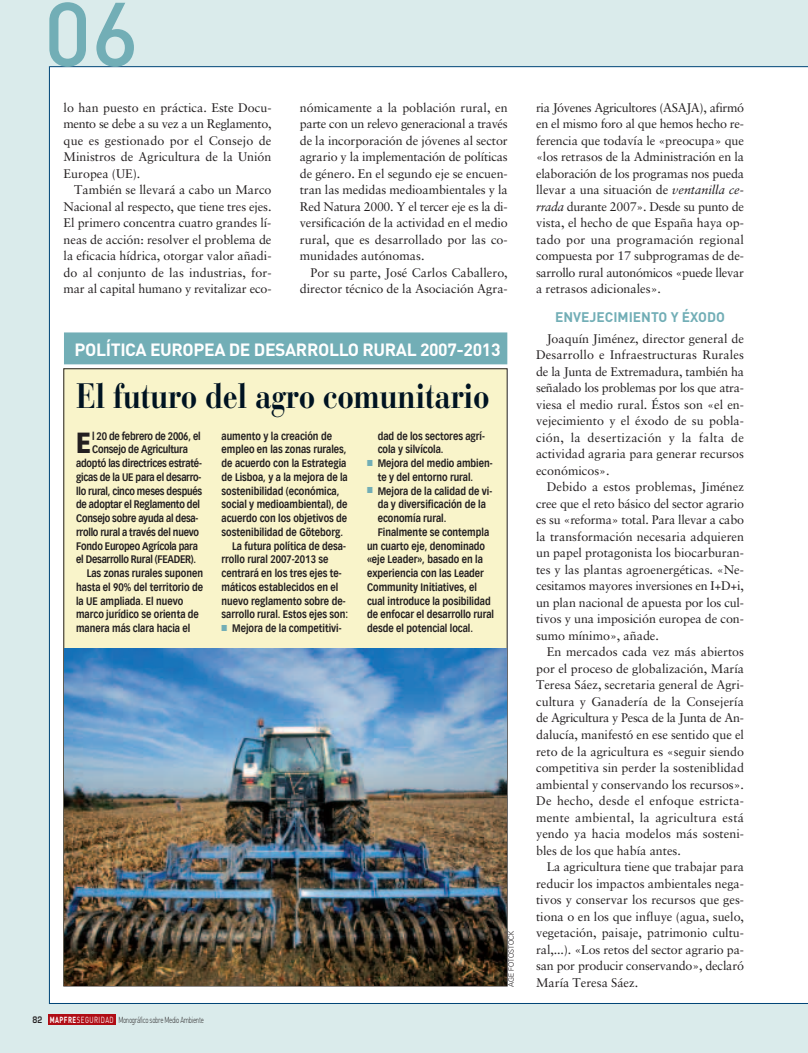
<style>
.page{position:relative;width:808px;height:1053px;background:#fff}
.page>*{position:absolute;margin:0;border:0;box-sizing:border-box;transform-origin:0 0}
.t1{font:500 89.12px "DIN";color:#72aeb6}
.t2{font:700 35px "Bauer Bodoni";letter-spacing:-.01em;color:#001322;scale:.85 1}
.t3{font:900 28.25px "Vectora LH";color:#231f20;scale:.85 1}
.t4{font:700 17.5px "DIN";letter-spacing:-.02em;color:#fff}
.t5{font:700 13.75px "DIN";color:#72aeb6}
.t6{font:12.5px/16.5px "Sabon";color:#231f20;text-align:justify}
.t7{font:700 10.62px "Vectora LH";color:#231f20;scale:.85 1}
.t8{font:700 10.62px "Vectora LH";letter-spacing:-.025em;color:#231f20;scale:.85 1}
.t9{font:300 8.75px "DIN";letter-spacing:-.05em;color:#231f20;scale:.7 1}
.t10{font:300 7.5px "Vectora LH";color:#231f20}
.s1{font-family:"Eurostile";font-weight:600}
.s2{font-weight:700;color:#fff}
.s3{font-weight:400;color:#fff}
.s4{font-style:italic}
</style>
<div class="page">
<div style="left:0;top:1003px;width:808px;height:49px;background:#daebeb"></div>
<div style="left:0;top:0;width:808px;height:66px;background:#daebeb"></div>
<hr style="left:49px;top:66px;width:759px;height:1px;background:#004577">
<div style="left:0;top:65px;width:49px;height:987px;background:#daebeb"></div>
<hr style="left:50px;top:1002px;width:758px;height:1px;background:#004577">
<hr style="left:49px;top:66px;width:1px;height:937px;background:#004577">
<div style="left:48px;top:1014px;width:67px;height:10px;background:#b00d15"></div>
<div style="left:64px;top:369px;width:443px;height:616px;background:#f9f4ca"></div>
<div style="left:64px;top:332px;width:443px;height:32px;background:#72aeb6"></div>
<img style="left:64px;top:648px;width:443px;height:337px">
<h1 class="t1" style="left:44px;top:3px;width:97px">06</h1>
<p class="t6" style="left:64px;top:100px;width:209px">lo han puesto en práctica. Este Docu&shy;mento se debe a su vez a un Reglamento, que es gestionado por el Consejo de Ministros de Agricultura de la Unión Europea (UE).</p>
<p class="t6" style="left:64px;top:182px;width:209px;text-indent:11px">También se llevará a cabo un Marco Nacional al respecto, que tiene tres ejes.<br>El primero concentra cuatro grandes lí&shy;neas de acción: resolver el problema de la eficacia hídrica, otorgar valor añadi&shy;do al conjunto de las industrias, for&shy;mar al capital humano y revitalizar eco-</p>
<p class="t6" style="left:300px;top:100px;width:209px">nómicamente a la población rural, en parte con un relevo generacional a través de la incorporación de jóvenes al sector agrario y la implementación de políticas de género. En el segundo eje se encuen&shy;tran las medidas medioambientales y la Red Natura 2000. Y el tercer eje es la di&shy;versificación de la actividad en el medio rural, que es desarrollado por las co&shy;munidades autónomas.</p>
<p class="t6" style="left:300px;top:265px;width:209px;text-align:right">Por su parte, José Carlos Caballero, director técnico de la Asociación Agra-</p>
<h3 class="t4" style="left:75px;top:343px;width:427px">POLÍTICA EUROPEA DE DESARROLLO RURAL 2007-2013</h3>
<h2 class="t2" style="left:76px;top:382px;width:488px">El futuro del agro comunitario</h2>
<h3 class="t3" style="left:76px;top:432px;width:19px">E</h3>
<p class="t8" style="left:92px;top:431px;width:129px">l 20 de febrero de 2006, el</p>
<p class="t8" style="left:92px;top:445px;width:114px">Consejo de Agricultura</p>
<p class="t8" style="left:76px;top:459px;width:149px">adoptó las directrices estraté-</p>
<p class="t8" style="left:76px;top:473px;width:149px">gicas de la UE para el desarro-</p>
<p class="t8" style="left:76px;top:486px;width:150px">llo rural, cinco meses después</p>
<p class="t8" style="left:76px;top:500px;width:147px">de adoptar el Reglamento del</p>
<p class="t8" style="left:76px;top:514px;width:145px">Consejo sobre ayuda al desa-</p>
<p class="t8" style="left:76px;top:528px;width:146px">rrollo rural a través del nuevo</p>
<p class="t8" style="left:76px;top:541px;width:145px">Fondo Europeo Agrícola para</p>
<p class="t8" style="left:76px;top:555px;width:143px">el Desarrollo Rural (FEADER).</p>
<p class="t7" style="left:87px;top:569px;width:138px">Las zonas rurales suponen</p>
<p class="t7" style="left:76px;top:583px;width:151px">hasta el 90% del territorio de</p>
<p class="t7" style="left:76px;top:596px;width:128px">la UE ampliada. El nuevo</p>
<p class="t7" style="left:76px;top:610px;width:146px">marco jurídico se orienta de</p>
<p class="t7" style="left:76px;top:624px;width:136px">manera más clara hacia el</p>
<p class="t7" style="left:222px;top:431px;width:131px">aumento y la creación de</p>
<p class="t7" style="left:222px;top:445px;width:149px">empleo en las zonas rurales,</p>
<p class="t7" style="left:222px;top:459px;width:148px">de acuerdo con la Estrategia</p>
<p class="t7" style="left:222px;top:473px;width:150px">de Lisboa, y a la mejora de la</p>
<p class="t7" style="left:222px;top:486px;width:140px">sostenibilidad (económica,</p>
<p class="t7" style="left:222px;top:500px;width:150px">social y medioambiental), de</p>
<p class="t7" style="left:222px;top:514px;width:149px">acuerdo con los objetivos de</p>
<p class="t7" style="left:222px;top:528px;width:145px">sostenibilidad de Göteborg.</p>
<p class="t7" style="left:232px;top:541px;width:135px">La futura política de desa-</p>
<p class="t7" style="left:222px;top:555px;width:127px">rrollo rural 2007-2013 se</p>
<p class="t7" style="left:222px;top:569px;width:143px">centrará en los tres ejes te-</p>
<p class="t7" style="left:222px;top:583px;width:139px">máticos establecidos en el</p>
<p class="t7" style="left:222px;top:596px;width:147px">nuevo reglamento sobre de-</p>
<p class="t7" style="left:222px;top:610px;width:150px">sarrollo rural. Estos ejes son:</p>
<p class="t7" style="left:232px;top:624px;width:130px">Mejora de la competitivi-</p>
<p class="t7" style="left:378px;top:431px;width:128px">dad de los sectores agrí-</p>
<p class="t7" style="left:378px;top:445px;width:79px">cola y silvícola.</p>
<p class="t7" style="left:378px;top:459px;width:137px">Mejora del medio ambien-</p>
<p class="t7" style="left:378px;top:473px;width:114px">te y del entorno rural.</p>
<p class="t7" style="left:378px;top:486px;width:136px">Mejora de la calidad de vi-</p>
<p class="t7" style="left:378px;top:500px;width:129px">da y diversificación de la</p>
<p class="t7" style="left:378px;top:514px;width:82px">economía rural.</p>
<p class="t7" style="left:378px;top:528px;width:133px">Finalmente se contempla</p>
<p class="t7" style="left:367px;top:541px;width:140px">un cuarto eje, denominado</p>
<p class="t7" style="left:367px;top:555px;width:138px">«eje Leader», basado en la</p>
<p class="t7" style="left:367px;top:569px;width:139px">experiencia con las Leader</p>
<p class="t7" style="left:367px;top:583px;width:131px">Community Initiatives, el</p>
<p class="t7" style="left:367px;top:596px;width:147px">cual introduce la posibilidad</p>
<p class="t7" style="left:367px;top:610px;width:151px">de enfocar el desarrollo rural</p>
<p class="t7" style="left:367px;top:624px;width:126px">desde el potencial local.</p>
<p class="t9" style="left:33px;top:1016px;width:246px"><span class="s1">82</span> <span class="s2">MAPFRE</span><span class="s3">SEGURIDAD</span> Monográfico sobre Medio Ambiente</p>
<p class="t10" style="left:508px;top:986px;width:57px;rotate:-90deg">AGE FOTOSTOCK</p>
<p class="t6" style="left:536px;top:100px;width:209px">ria Jóvenes Agricultores (ASAJA), afirmó en el mismo foro al que hemos hecho re&shy;ferencia que todavía le «preocupa» que «los retrasos de la Administración en la elaboración de los programas nos pueda llevar a una situación de <span class="s4">ventanilla ce&shy;rrada</span> durante 2007». Desde su punto de vista, el hecho de que España haya op&shy;tado por una programación regional compuesta por 17 subprogramas de de&shy;sarrollo rural autonómicos «puede llevar a retrasos adicionales».</p>
<p class="t5" style="left:555px;top:312px;width:171px">ENVEJECIMIENTO Y ÉXODO</p>
<p class="t6" style="left:536px;top:331px;width:209px;text-indent:11px">Joaquín Jiménez, director general de Desarrollo e Infraestructuras Rurales de la Junta de Extremadura, también ha señalado los problemas por los que atra&shy;viesa el medio rural. Éstos son «el en&shy;vejecimiento y el éxodo de su pobla&shy;ción, la desertización y la falta de actividad agraria para generar recursos económicos».</p>
<p class="t6" style="left:536px;top:479px;width:209px;text-indent:11px">Debido a estos problemas, Jiménez cree que el reto básico del sector agrario es su «reforma» total. Para llevar a cabo la transformación necesaria adquieren un papel protagonista los biocarburan&shy;tes y las plantas agroenergéticas. «Ne&shy;cesitamos mayores inversiones en I+D+i, un plan nacional de apuesta por los cul&shy;tivos y una imposición europea de con&shy;sumo mínimo», añade.</p>
<p class="t6" style="left:536px;top:644px;width:210px;text-indent:11px">En mercados cada vez más abiertos por el proceso de globalización, María Teresa Sáez, secretaria general de Agri&shy;cultura y Ganadería de la Consejería de Agricultura y Pesca de la Junta de An&shy;dalucía, manifestó en ese sentido que el reto de la agricultura es «seguir siendo competitiva sin perder la sosteniblidad ambiental y conservando los recursos».<br>De hecho, desde el enfoque estricta&shy;mente ambiental, la agricultura está yendo ya hacia modelos más sosteni&shy;bles de los que había antes.</p>
<p class="t6" style="left:536px;top:859px;width:209px;text-indent:11px">La agricultura tiene que trabajar para reducir los impactos ambientales nega&shy;tivos y conservar los recursos que ges&shy;tiona o en los que influye (agua, suelo, vegetación, paisaje, patrimonio cultu&shy;ral,...). «Los retos del sector agrario pa&shy;san por producir conservando», declaró María Teresa Sáez.</p>
</div>
